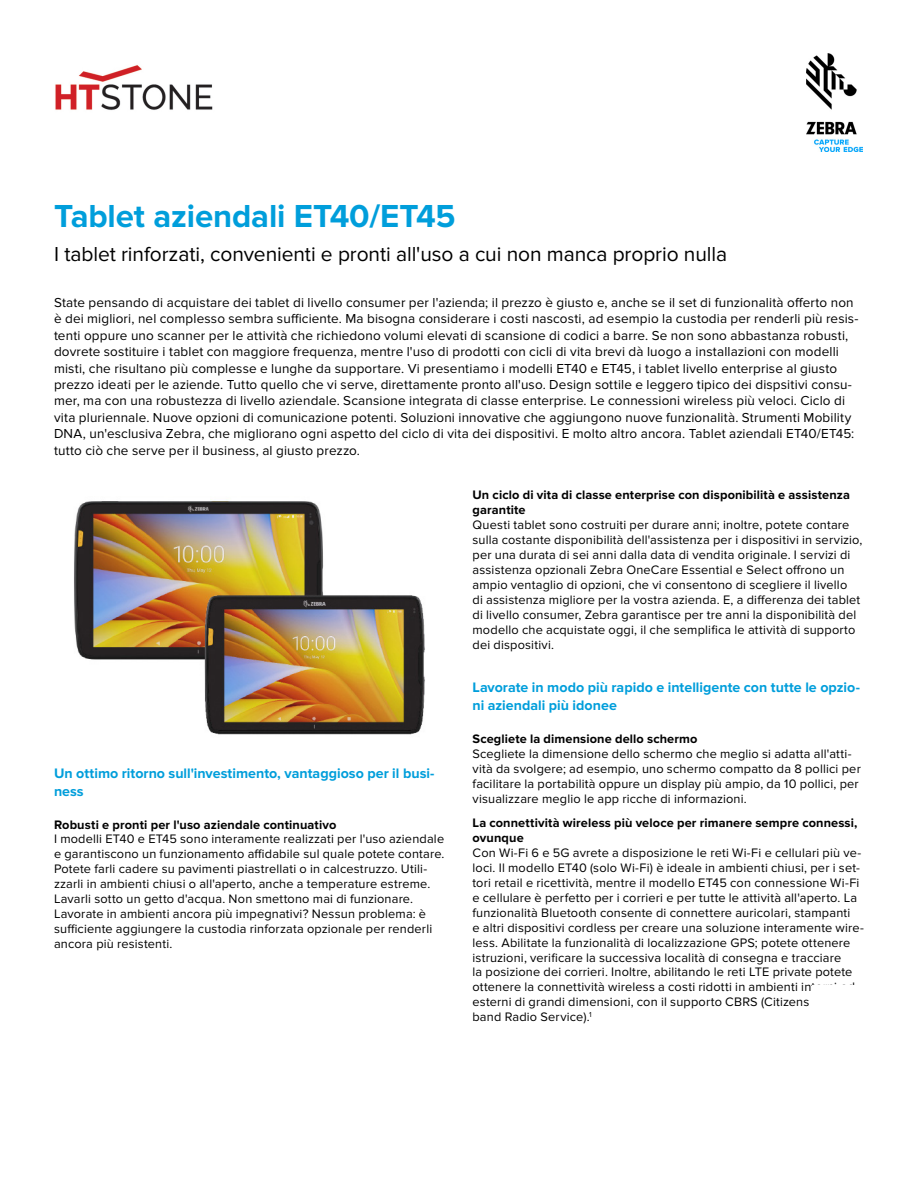
<style>
.page{position:relative;width:918px;height:1188px;background:#fff}
.page>*{position:absolute;margin:0;border:0;box-sizing:border-box;transform-origin:0 0}
.t1{font:700 33px "Proxima Nova";letter-spacing:-.005em;color:#009edb}
.t2{font:21px "Proxima Nova";letter-spacing:-.005em;color:#000}
.t3{font:700 14.25px/17.2px "Proxima Nova";color:#009edb}
.t4{font:13.5px/16.5px "Proxima Nova";letter-spacing:.01em;color:#000}
.t5{font:12.75px/15px "Proxima Nova";letter-spacing:.015em;color:#000}
.t6{font:700 12.75px/15px "Proxima Nova";letter-spacing:.01em;color:#000}
</style>
<div class="page">
<img style="left:806px;top:54px;width:56px;height:97px">
<img style="left:74px;top:501px;width:351px;height:234px">
<img style="left:55px;top:65px;width:158px;height:45px">
<h1 class="t1" style="left:54px;top:197px;width:403px">Tablet aziendali ET40/ET45</h1>
<h2 class="t2" style="left:54px;top:242px;width:674px">I tablet rinforzati, convenienti e pronti all'uso a cui non manca proprio nulla</h2>
<p class="t4" style="left:54px;top:294px;width:806px">State pensando di acquistare dei tablet di livello consumer per l'azienda; il prezzo è giusto e, anche se il set di funzionalità offerto non è dei migliori, nel complesso sembra sufficiente. Ma bisogna considerare i costi nascosti, ad esempio la custodia per renderli più resis&shy;tenti oppure uno scanner per le attività che richiedono volumi elevati di scansione di codici a barre. Se non sono abbastanza robusti, dovrete sostituire i tablet con maggiore frequenza, mentre l'uso di prodotti con cicli di vita brevi dà luogo a installazioni con modelli misti, che risultano più complesse e lunghe da supportare. Vi presentiamo i modelli ET40 e ET45, i tablet livello enterprise al giusto prezzo ideati per le aziende. Tutto quello che vi serve, direttamente pronto all'uso. Design sottile e leggero tipico dei dispsitivi consu&shy;mer, ma con una robustezza di livello aziendale. Scansione integrata di classe enterprise. Le connessioni wireless più veloci. Ciclo di vita pluriennale. Nuove opzioni di comunicazione potenti. Soluzioni innovative che aggiungono nuove funzionalità. Strumenti Mobility DNA, un'esclusiva Zebra, che migliorano ogni aspetto del ciclo di vita dei dispositivi. E molto altro ancora. Tablet aziendali ET40/ET45: tutto ciò che serve per il business, al giusto prezzo.</p>
<p class="t3" style="left:54px;top:765px;width:382px">Un ottimo ritorno sull'investimento, vantaggioso per il busi&shy;ness</p>
<p class="t6" style="left:54px;top:817px;width:284px">Robusti e pronti per l'uso aziendale continuativo</p>
<p class="t5" style="left:54px;top:832px;width:392px">I modelli ET40 e ET45 sono interamente realizzati per l'uso aziendale e garantiscono un funzionamento affidabile sul quale potete contare.<br>Potete farli cadere su pavimenti piastrellati o in calcestruzzo. Utili&shy;zzarli in ambienti chiusi o all'aperto, anche a temperature estreme.<br>Lavarli sotto un getto d'acqua. Non smettono mai di funzionare.<br>Lavorate in ambienti ancora più impegnativi? Nessun problema: è sufficiente aggiungere la custodia rinforzata opzionale per renderli ancora più resistenti.</p>
<p class="t6" style="left:473px;top:487px;width:379px">Un ciclo di vita di classe enterprise con disponibilità e assistenza garantite</p>
<p class="t5" style="left:473px;top:517px;width:391px">Questi tablet sono costruiti per durare anni; inoltre, potete contare sulla costante disponibilità dell'assistenza per i dispositivi in servizio, per una durata di sei anni dalla data di vendita originale. I servizi di assistenza opzionali Zebra OneCare Essential e Select offrono un ampio ventaglio di opzioni, che vi consentono di scegliere il livello<br>di assistenza migliore per la vostra azienda. E, a differenza dei tablet di livello consumer, Zebra garantisce per tre anni la disponibilità del modello che acquistate oggi, il che semplifica le attività di supporto dei dispositivi.</p>
<p class="t3" style="left:472px;top:679px;width:389px">Lavorate in modo più rapido e intelligente con tutte le opzio&shy;ni aziendali più idonee</p>
<p class="t6" style="left:472px;top:731px;width:226px">Scegliete la dimensione dello schermo</p>
<p class="t5" style="left:472px;top:746px;width:390px">Scegliete la dimensione dello schermo che meglio si adatta all'atti&shy;vità da svolgere; ad esempio, uno schermo compatto da 8 pollici per facilitare la portabilità oppure un display più ampio, da 10 pollici, per visualizzare meglio le app ricche di informazioni.</p>
<p class="t6" style="left:472px;top:815px;width:386px">La connettività wireless più veloce per rimanere sempre connessi, ovunque</p>
<p class="t5" style="left:472px;top:845px;width:393px">Con Wi-Fi 6 e 5G avrete a disposizione le reti Wi-Fi e cellulari più ve&shy;loci. Il modello ET40 (solo Wi-Fi) è ideale in ambienti chiusi, per i set&shy;tori retail e ricettività, mentre il modello ET45 con connessione Wi-Fi e cellulare è perfetto per i corrieri e per tutte le attività all'aperto. La funzionalità Bluetooth consente di connettere auricolari, stampanti<br>e altri dispositivi cordless per creare una soluzione interamente wire&shy;less. Abilitate la funzionalità di localizzazione GPS; potete ottenere istruzioni, verificare la successiva località di consegna e tracciare<br>la posizione dei corrieri. Inoltre, abilitando le reti LTE private potete ottenere la connettività wireless a costi ridotti in ambienti interni ed esterni di grandi dimensioni, con il supporto CBRS (Citizens Broad&shy;band Radio Service).<sup>1</sup></p>
</div>
